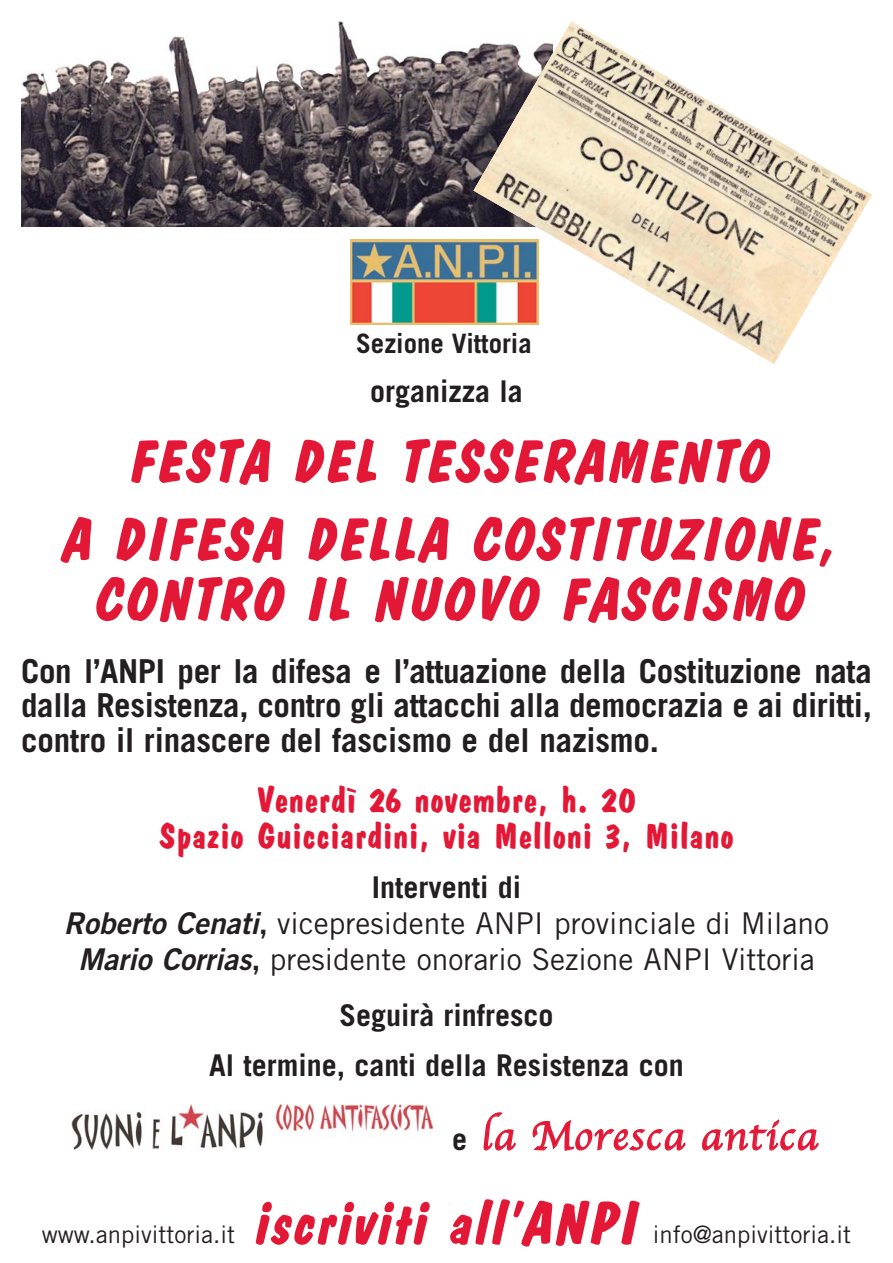
<style>
.page{position:relative;width:893px;height:1263px;background:#fff}
.page>*{position:absolute;margin:0;border:0;box-sizing:border-box;transform-origin:0 0}
.t1{font:italic 700 60px/78px "Dom Casual";color:#e31836;text-align:center}
.t2{font:42px "Apple Chancery";letter-spacing:.035em;color:#e31836}
.t3{font:700 36px/36px "Dom Casual";color:#e31836;text-align:center}
.t4{font:700 33px/34.5px "Trade Gothic";letter-spacing:-.005em;color:#231f20;text-align:justify}
.t5{font:30px/36px "Trade Gothic";color:#231f20;text-align:center}
.t6{font:700 30px/50.2px "Trade Gothic";color:#231f20;text-align:center}
.t7{font:700 26.7px "Trade Gothic";color:#231f20}
.t8{font:24px "Trade Gothic";color:#231f20}
.s1{font-weight:700}
.s2{font-family:"Trade Gothic Bold Two";font-style:italic}
.s3{font-family:"Trade Gothic Bold Two"}
.s4{font-family:"Trade Gothic";font-weight:700;font-size:30px;color:#231f20}
</style>
<div class="page">
<img style="left:21px;top:21px;width:452px;height:205px">
<img style="left:350px;top:239px;width:123px;height:85px">
<img style="left:473px;top:21px;width:398px;height:343px">
<img style="left:71px;top:1104px;width:362px;height:45px">
<p class="t7" style="left:356px;top:333px;width:177px">Sezione Vittoria</p>
<p class="t6" style="left:370px;top:369px;width:154px">organizza la</p>
<h1 class="t1" style="left:58px;top:428px;width:791px">FESTA DEL TESSERAMENTO<br>A DIFESA DELLA COSTITUZIONE,</h1>
<h1 class="t1" style="left:91px;top:566px;width:725px">CONTRO IL NUOVO FASCISMO</h1>
<p class="t4" style="left:21px;top:657px;width:852px">Con l’ANPI per la difesa e l’attuazione della Costituzione nata dalla Resistenza, contro gli attacchi alla democrazia e ai diritti, contro il rinascere del fascismo e del nazismo.</p>
<p class="t3" style="left:159px;top:785px;width:576px">Venerdì 26 novembre, h. 20<br>Spazio Guicciardini, via Melloni 3, Milano</p>
<p class="t5" style="left:64px;top:872px;width:767px"><span class="s1">Interventi di<br></span><span class="s2">Roberto Cenati</span><span class="s3">,</span> vicepresidente ANPI provinciale di Milano<br><span class="s2">Mario Corrias</span><span class="s3">,</span> presidente onorario Sezione ANPI Vittoria</p>
<p class="t6" style="left:209px;top:993px;width:476px">Seguirà rinfresco<br>Al termine, canti della Resistenza con</p>
<p class="t2" style="left:452px;top:1113px;width:367px"><span class="s4">e</span> la Moresca antica</p>
<p class="t8" style="left:42px;top:1226px;width:195px">www.anpivittoria.it</p>
<h1 class="t1" style="left:251px;top:1190px;width:399px">iscriviti all’ANPI</h1>
<p class="t8" style="left:652px;top:1226px;width:200px">info@anpivittoria.it</p>
</div>
